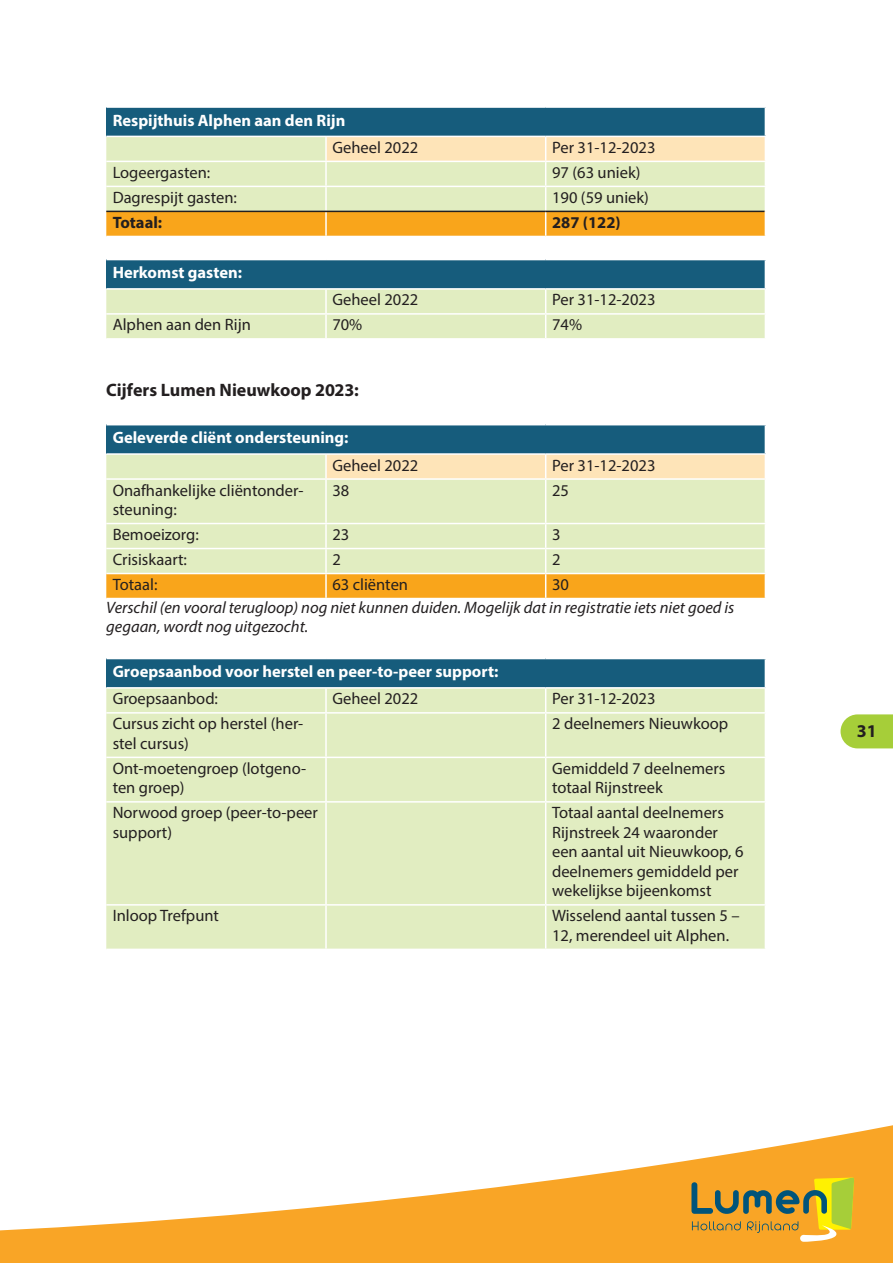
<style>
.page{position:relative;width:893px;height:1263px;background:#fff}
.page>*{position:absolute;margin:0;border:0;box-sizing:border-box;transform-origin:0 0}
.t1{font:700 18px "Myriad Pro";color:#231f20}
.t2{font:16.5px/19.5px "Myriad Pro";color:#231f20}
.t3{font:700 16.5px "Myriad Pro";color:#fff}
.t4{font:italic 16.5px/19.5px "Myriad Pro";color:#231f20}
.t5{font:700 16.5px "Myriad Pro";color:#231f20}
</style>
<div class="page">
<svg style="left:0;top:1125px;width:893px;height:138px"></svg>
<svg style="left:691px;top:1177px;width:163px;height:65px;background:#c7a237"></svg>
<svg style="left:840px;top:714px;width:53px;height:34px;background:#add24a"></svg>
<svg style="left:106px;top:108px;width:660px;height:128px;background:#bcbd93"></svg>
<svg style="left:106px;top:260px;width:660px;height:79px;background:#99b9aa"></svg>
<hr style="left:106px;top:288px;width:220px;height:2px;background:#fff">
<hr style="left:326px;top:288px;width:220px;height:2px;background:#fff">
<hr style="left:546px;top:288px;width:220px;height:2px;background:#fff">
<div style="left:106px;top:425px;width:659px;height:29px;background:#165c7c"></div>
<div style="left:106px;top:455px;width:659px;height:68px;background:#e1edc1"></div>
<hr style="left:325px;top:455px;width:2px;height:23px;background:#fff">
<hr style="left:106px;top:478px;width:220px;height:2px;background:#fff">
<hr style="left:326px;top:478px;width:220px;height:2px;background:#fff">
<hr style="left:325px;top:480px;width:2px;height:43px;background:#fff">
<hr style="left:546px;top:478px;width:220px;height:2px;background:#fff">
<hr style="left:545px;top:480px;width:1px;height:43px;background:#fff">
<svg style="left:106px;top:524px;width:660px;height:74px;background:#ead78f"></svg>
<svg style="left:326px;top:425px;width:440px;height:54px"></svg>
<hr style="left:106px;top:453px;width:220px;height:2px;background:#fff">
<hr style="left:326px;top:453px;width:220px;height:2px;background:#fff">
<hr style="left:546px;top:453px;width:220px;height:2px;background:#fff">
<div style="left:106px;top:658px;width:659px;height:30px;background:#165c7c"></div>
<div style="left:106px;top:689px;width:659px;height:259px;background:#e1edc1"></div>
<hr style="left:325px;top:689px;width:2px;height:23px;background:#fff">
<svg style="left:545px;top:689px;width:1px;height:23px"></svg>
<hr style="left:106px;top:712px;width:220px;height:2px;background:#fff">
<hr style="left:326px;top:712px;width:220px;height:2px;background:#fff">
<hr style="left:325px;top:714px;width:2px;height:43px;background:#fff">
<hr style="left:546px;top:712px;width:220px;height:2px;background:#fff">
<hr style="left:545px;top:714px;width:1px;height:43px;background:#fff">
<hr style="left:106px;top:757px;width:220px;height:1px;background:#fff">
<hr style="left:326px;top:757px;width:220px;height:1px;background:#fff">
<hr style="left:325px;top:758px;width:2px;height:43px;background:#fff">
<hr style="left:546px;top:757px;width:220px;height:1px;background:#fff">
<hr style="left:545px;top:758px;width:1px;height:43px;background:#fff">
<hr style="left:106px;top:801px;width:220px;height:2px;background:#fff">
<hr style="left:326px;top:801px;width:220px;height:2px;background:#fff">
<hr style="left:325px;top:803px;width:2px;height:101px;background:#fff">
<hr style="left:546px;top:801px;width:220px;height:2px;background:#fff">
<hr style="left:545px;top:803px;width:1px;height:101px;background:#fff">
<hr style="left:106px;top:904px;width:220px;height:2px;background:#fff">
<hr style="left:326px;top:904px;width:220px;height:2px;background:#fff">
<hr style="left:325px;top:906px;width:2px;height:42px;background:#fff">
<hr style="left:546px;top:904px;width:220px;height:2px;background:#fff">
<hr style="left:545px;top:906px;width:1px;height:42px;background:#fff">
<hr style="left:106px;top:658px;width:220px;height:1px;background:#fff">
<hr style="left:326px;top:658px;width:220px;height:1px;background:#fff">
<hr style="left:546px;top:658px;width:220px;height:1px;background:#fff">
<hr style="left:106px;top:687px;width:220px;height:2px;background:#fff">
<hr style="left:326px;top:687px;width:220px;height:2px;background:#fff">
<hr style="left:546px;top:687px;width:220px;height:2px;background:#fff">
<p class="t3" style="left:113px;top:109px;width:234px">Respijthuis Alphen aan den Rijn</p>
<p class="t2" style="left:332px;top:137px;width:87px">Geheel 2022</p>
<p class="t2" style="left:552px;top:137px;width:105px">Per 31-12-2023</p>
<p class="t2" style="left:113px;top:162px;width:99px">Logeergasten:</p>
<p class="t2" style="left:552px;top:162px;width:90px">97 (63 uniek)</p>
<p class="t2" style="left:113px;top:187px;width:126px">Dagrespijt gasten:</p>
<p class="t2" style="left:552px;top:187px;width:98px">190 (59 uniek)</p>
<p class="t5" style="left:113px;top:212px;width:51px">Totaal:</p>
<p class="t5" style="left:552px;top:212px;width:70px">287 (122)</p>
<p class="t3" style="left:113px;top:262px;width:131px">Herkomst gasten:</p>
<p class="t2" style="left:332px;top:290px;width:87px">Geheel 2022</p>
<p class="t2" style="left:552px;top:290px;width:105px">Per 31-12-2023</p>
<p class="t2" style="left:113px;top:315px;width:140px">Alphen aan den Rijn</p>
<p class="t2" style="left:332px;top:315px;width:31px">70%</p>
<p class="t2" style="left:552px;top:315px;width:31px">74%</p>
<p class="t1" style="left:106px;top:378px;width:254px">Cijfers Lumen Nieuwkoop 2023:</p>
<p class="t3" style="left:113px;top:427px;width:237px">Geleverde cliënt ondersteuning:</p>
<p class="t2" style="left:332px;top:455px;width:87px">Geheel 2022</p>
<p class="t2" style="left:552px;top:455px;width:105px">Per 31-12-2023</p>
<p class="t2" style="left:113px;top:480px;width:192px">Onafhankelijke cliëntonder&shy;steuning:</p>
<p class="t2" style="left:332px;top:480px;width:18px">38</p>
<p class="t2" style="left:552px;top:480px;width:18px">25</p>
<p class="t2" style="left:113px;top:524px;width:88px">Bemoeizorg:</p>
<p class="t2" style="left:332px;top:524px;width:18px">23</p>
<p class="t2" style="left:552px;top:524px;width:10px">3</p>
<p class="t2" style="left:113px;top:549px;width:76px">Crisiskaart:</p>
<p class="t2" style="left:332px;top:549px;width:10px">2</p>
<p class="t2" style="left:552px;top:549px;width:10px">2</p>
<p class="t2" style="left:113px;top:574px;width:46px">Totaal:</p>
<p class="t2" style="left:332px;top:574px;width:77px">63 cliënten</p>
<p class="t2" style="left:552px;top:574px;width:18px">30</p>
<p class="t4" style="left:106px;top:597px;width:630px">Verschil (en vooral terugloop) nog niet kunnen duiden. Mogelijk dat in registratie iets niet goed is gegaan, wordt nog uitgezocht.</p>
<p class="t3" style="left:113px;top:661px;width:387px">Groepsaanbod voor herstel en peer-to-peer support:</p>
<p class="t2" style="left:113px;top:689px;width:107px">Groepsaanbod:</p>
<p class="t2" style="left:332px;top:689px;width:87px">Geheel 2022</p>
<p class="t2" style="left:552px;top:689px;width:105px">Per 31-12-2023</p>
<p class="t2" style="left:113px;top:714px;width:192px">Cursus zicht op herstel (her&shy;stel cursus)</p>
<p class="t2" style="left:552px;top:714px;width:178px">2 deelnemers Nieuwkoop</p>
<p class="t2" style="left:113px;top:758px;width:195px">Ont-moetengroep (lotgeno&shy;ten groep)</p>
<p class="t2" style="left:552px;top:758px;width:175px">Gemiddeld 7 deelnemers totaal Rijnstreek</p>
<p class="t2" style="left:113px;top:803px;width:207px">Norwood groep (peer-to-peer support)</p>
<p class="t2" style="left:552px;top:803px;width:193px">Totaal aantal deelnemers<br>Rijnstreek 24 waaronder een aantal uit Nieuwkoop, 6 deelnemers gemiddeld per wekelijkse bijeenkomst</p>
<p class="t2" style="left:113px;top:906px;width:108px">Inloop Trefpunt</p>
<p class="t2" style="left:552px;top:906px;width:189px">Wisselend aantal tussen 5 –<br>12, merendeel uit Alphen.</p>
<p class="t1" style="left:857px;top:720px;width:21px">31</p>
</div>
